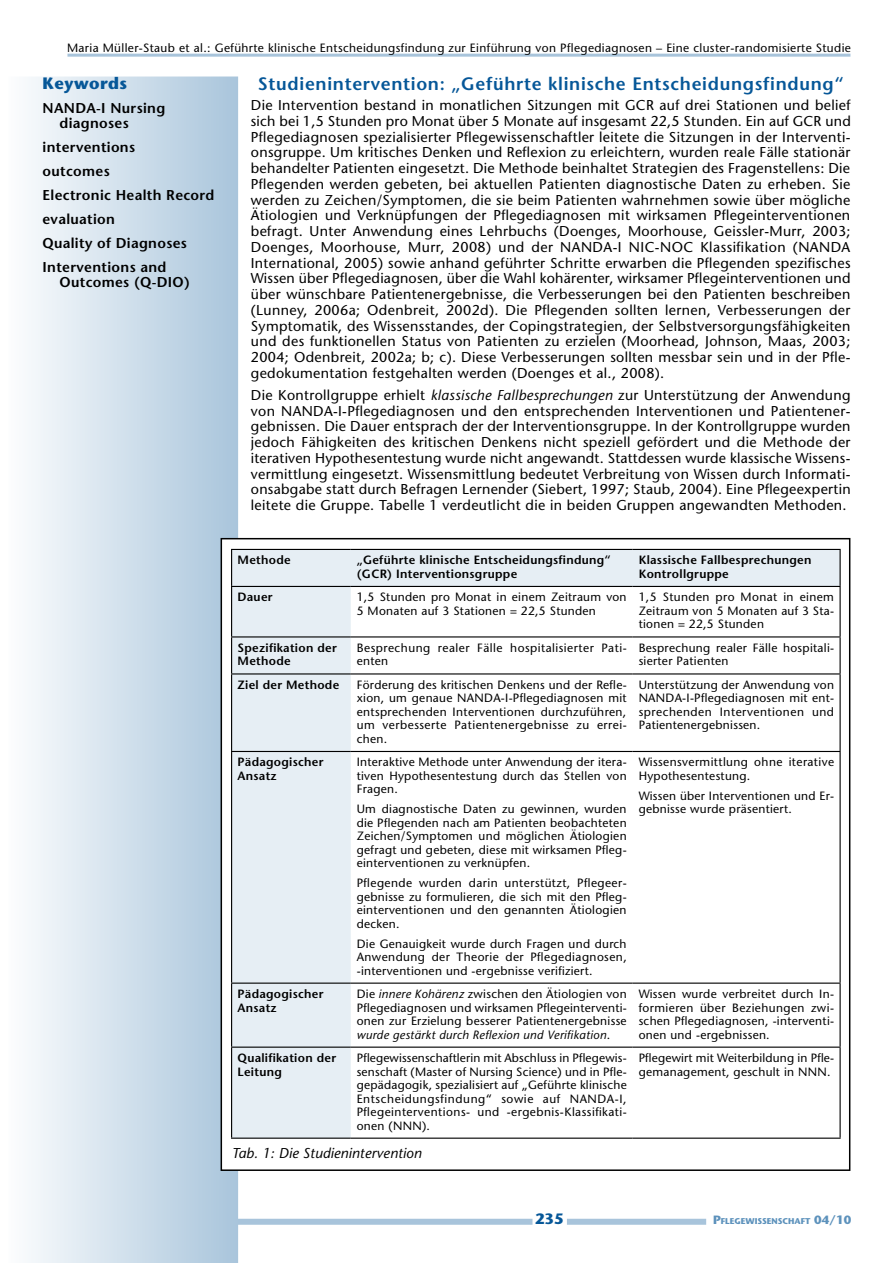
<style>
.page{position:relative;width:893px;height:1263px;background:#fff}
.page>*{position:absolute;margin:0;border:0;box-sizing:border-box;transform-origin:0 0}
.t1{font:600 18px "Stone Sans";letter-spacing:.04em;color:#065798}
.t2{font:700 16.5px "Stone Sans";letter-spacing:.025em;color:#065798}
.t3{font:700 15px "Stone Sans";color:#065798}
.t4{font:14.25px/15.8px "Stone Sans";letter-spacing:.025em;color:#000;text-align:justify}
.t5{font:600 14.25px/23.9px "Stone Sans";letter-spacing:.025em;color:#000}
.t6{font:italic 14.25px "Stone Sans";letter-spacing:.01em;color:#000}
.t7{font:12px/13.5px "Stone Sans";letter-spacing:.025em;color:#000;text-align:justify}
.t8{font:600 12px/13.5px "Stone Sans";letter-spacing:.025em;color:#000}
.t9{font:700 8.4px "Stone Sans";color:#5d92bc}
.s1{font-style:italic}
.s2{font-size:12px}
</style>
<div class="page">
<div style="left:225px;top:1219px;width:307px;height:6px;background:#a8c4db"></div>
<div style="left:567px;top:1219px;width:139px;height:6px;background:#a8c4db"></div>
<div style="left:9px;top:76px;width:229px;height:1187px;background:linear-gradient(to right,#fcfdfe,#a8c4db)"></div>
<hr style="left:67px;top:54px;width:783px;height:3px;background:#a8c4db">
<div style="left:221px;top:539px;width:629px;height:631px;background:#fff"></div>
<svg style="left:232px;top:550px;width:607px;height:587px"></svg>
<hr style="left:231px;top:549px;width:120px;height:1px;background:#000">
<hr style="left:231px;top:550px;width:1px;height:36px;background:#000">
<hr style="left:351px;top:549px;width:282px;height:1px;background:#000">
<hr style="left:633px;top:549px;width:208px;height:1px;background:#000">
<hr style="left:839px;top:550px;width:2px;height:36px;background:#000">
<hr style="left:231px;top:586px;width:120px;height:1px;background:#000">
<hr style="left:231px;top:587px;width:1px;height:49px;background:#000">
<hr style="left:351px;top:586px;width:282px;height:1px;background:#000">
<hr style="left:633px;top:586px;width:208px;height:1px;background:#000">
<hr style="left:839px;top:587px;width:2px;height:49px;background:#000">
<hr style="left:231px;top:636px;width:120px;height:1px;background:#000">
<hr style="left:231px;top:637px;width:1px;height:36px;background:#000">
<hr style="left:351px;top:636px;width:282px;height:1px;background:#000">
<hr style="left:633px;top:636px;width:208px;height:1px;background:#000">
<hr style="left:839px;top:637px;width:2px;height:36px;background:#000">
<hr style="left:231px;top:673px;width:120px;height:1px;background:#000">
<hr style="left:231px;top:674px;width:1px;height:77px;background:#000">
<hr style="left:351px;top:673px;width:282px;height:1px;background:#000">
<hr style="left:633px;top:673px;width:208px;height:1px;background:#000">
<hr style="left:839px;top:674px;width:2px;height:77px;background:#000">
<hr style="left:231px;top:751px;width:120px;height:1px;background:#000">
<hr style="left:231px;top:752px;width:1px;height:230px;background:#000">
<hr style="left:351px;top:751px;width:282px;height:1px;background:#000">
<hr style="left:633px;top:751px;width:208px;height:1px;background:#000">
<hr style="left:839px;top:752px;width:2px;height:230px;background:#000">
<hr style="left:231px;top:982px;width:120px;height:2px;background:#000">
<hr style="left:231px;top:984px;width:1px;height:62px;background:#000">
<hr style="left:351px;top:982px;width:282px;height:2px;background:#000">
<hr style="left:633px;top:982px;width:208px;height:2px;background:#000">
<hr style="left:839px;top:984px;width:2px;height:62px;background:#000">
<hr style="left:231px;top:1046px;width:120px;height:2px;background:#000">
<hr style="left:231px;top:1048px;width:1px;height:89px;background:#000">
<hr style="left:351px;top:1046px;width:282px;height:2px;background:#000">
<hr style="left:633px;top:1046px;width:208px;height:2px;background:#000">
<hr style="left:839px;top:1048px;width:2px;height:89px;background:#000">
<hr style="left:231px;top:1137px;width:120px;height:2px;background:#000">
<hr style="left:351px;top:1137px;width:282px;height:2px;background:#000">
<hr style="left:633px;top:1137px;width:208px;height:2px;background:#000">
<p class="t7" style="left:67px;top:41px;width:785px">Maria Müller-Staub et al.: Geführte klinische Entscheidungsfindung zur Einführung von Pflegediagnosen – Eine cluster-randomisierte Studie</p>
<p class="t2" style="left:43px;top:73px;width:86px">Keywords</p>
<p class="t5" style="left:60px;top:100px;width:107px;line-height:15.8px;text-indent:-17px">NANDA-I Nursing diagnoses</p>
<p class="t5" style="left:43px;top:135px;width:173px">interventions<br>outcomes<br>Electronic Health Record evaluation<br>Quality of Diagnoses<br>Interventions and</p>
<p class="t5" style="left:60px;top:270px;width:132px">Outcomes (Q-DIO)</p>
<p class="t1" style="left:258px;top:73px;width:587px">Studienintervention: „Geführte klinische Entscheidungsfindung“</p>
<p class="t4" style="left:251px;top:97px;width:601px">Die Intervention bestand in monatlichen Sitzungen mit GCR auf drei Stationen und belief sich bei 1,5 Stunden pro Monat über 5 Monate auf insgesamt 22,5 Stunden. Ein auf GCR und Pflegediagnosen spezialisierter Pflegewissenschaftler leitete die Sitzungen in der Interventi&shy;onsgruppe. Um kritisches Denken und Reflexion zu erleichtern, wurden reale Fälle stationär behandelter Patienten eingesetzt. Die Methode beinhaltet Strategien des Fragenstellens: Die Pflegenden werden gebeten, bei aktuellen Patienten diagnostische Daten zu erheben. Sie werden zu Zeichen/Symptomen, die sie beim Patienten wahrnehmen sowie über mögliche Ätiologien und Verknüpfungen der Pflegediagnosen mit wirksamen Pflegeinterventionen befragt. Unter Anwendung eines Lehrbuchs (Doenges, Moorhouse, Geissler-Murr, 2003; Doenges, Moorhouse, Murr, 2008) und der NANDA-I NIC-NOC Klassifikation (NANDA International, 2005) sowie anhand geführter Schritte erwarben die Pflegenden spezifisches Wissen über Pflegediagnosen, über die Wahl kohärenter, wirksamer Pflegeinterventionen und über wünschbare Patientenergebnisse, die Verbesserungen bei den Patienten beschreiben (Lunney, 2006a; Odenbreit, 2002d). Die Pflegenden sollten lernen, Verbesserungen der Symptomatik, des Wissensstandes, der Copingstrategien, der Selbstversorgungsfähigkeiten und des funktionellen Status von Patienten zu erzielen (Moorhead, Johnson, Maas, 2003; 2004; Odenbreit, 2002a; b; c). Diese Verbesserungen sollten messbar sein und in der Pfle&shy;gedokumentation festgehalten werden (Doenges et al., 2008).</p>
<p class="t4" style="left:251px;top:387px;width:601px">Die Kontrollgruppe erhielt <span class="s1">klassische Fallbesprechungen</span> zur Unterstützung der Anwendung von NANDA-I-Pflegediagnosen und den entsprechenden Interventionen und Patientener&shy;gebnissen. Die Dauer entsprach der der Interventionsgruppe. In der Kontrollgruppe wurden jedoch Fähigkeiten des kritischen Denkens nicht speziell gefördert und die Methode der iterativen Hypothesentestung wurde nicht angewandt. Stattdessen wurde klassische Wissens&shy;vermittlung eingesetzt. Wissensmittlung bedeutet Verbreitung von Wissen durch Informati&shy;onsabgabe statt durch Befragen Lernender (Siebert, 1997; Staub, 2004). Eine Pflegeexpertin leitete die Gruppe. Tabelle 1 verdeutlicht die in beiden Gruppen angewandten Methoden.</p>
<p class="t8" style="left:238px;top:553px;width:55px">Methode</p>
<p class="t8" style="left:357px;top:553px;width:255px">„Geführte klinische Entscheidungsfindung“ (GCR) Interventionsgruppe</p>
<p class="t8" style="left:639px;top:553px;width:174px">Klassische Fallbesprechungen<br>Kontrollgruppe</p>
<p class="t8" style="left:238px;top:590px;width:37px">Dauer</p>
<p class="t7" style="left:357px;top:590px;width:271px">1,5 Stunden pro Monat in einem Zeitraum von<br>5 Monaten auf 3 Stationen = 22,5 Stunden</p>
<p class="t7" style="left:639px;top:590px;width:197px">1,5 Stunden pro Monat in einem Zeitraum von 5 Monaten auf 3 Sta&shy;tionen = 22,5 Stunden</p>
<p class="t8" style="left:238px;top:641px;width:101px">Spezifikation der<br>Methode</p>
<p class="t7" style="left:357px;top:641px;width:271px">Besprechung realer Fälle hospitalisierter Pati&shy;enten</p>
<p class="t7" style="left:639px;top:641px;width:197px">Besprechung realer Fälle hospitali&shy;sierter Patienten</p>
<p class="t8" style="left:238px;top:678px;width:103px">Ziel der Methode</p>
<p class="t7" style="left:357px;top:678px;width:271px">Förderung des kritischen Denkens und der Refle&shy;xion, um genaue NANDA-I-Pflegediagnosen mit entsprechenden Interventionen durchzuführen, um verbesserte Patientenergebnisse zu errei&shy;chen.</p>
<p class="t7" style="left:639px;top:678px;width:197px">Unterstützung der Anwendung von NANDA-I-Pflegediagnosen mit ent&shy;sprechenden Interventionen und Patientenergebnissen.</p>
<p class="t8" style="left:238px;top:755px;width:87px">Pädagogischer<br>Ansatz</p>
<p class="t7" style="left:357px;top:755px;width:271px">Interaktive Methode unter Anwendung der itera&shy;tiven Hypothesentestung durch das Stellen von Fragen.</p>
<p class="t7" style="left:357px;top:802px;width:271px">Um diagnostische Daten zu gewinnen, wurden die Pflegenden nach am Patienten beobachteten Zeichen/Symptomen und möglichen Ätiologien gefragt und gebeten, diese mit wirksamen Pfleg&shy;einterventionen zu verknüpfen.</p>
<p class="t7" style="left:357px;top:876px;width:271px">Pflegende wurden darin unterstützt, Pflegeer&shy;gebnisse zu formulieren, die sich mit den Pfleg&shy;einterventionen und den genannten Ätiologien decken.</p>
<p class="t7" style="left:357px;top:937px;width:271px">Die Genauigkeit wurde durch Fragen und durch Anwendung der Theorie der Pflegediagnosen, -interventionen und -ergebnisse verifiziert.</p>
<p class="t7" style="left:639px;top:755px;width:197px">Wissensvermittlung ohne iterative<br>Hypothesentestung.</p>
<p class="t7" style="left:639px;top:789px;width:197px">Wissen über Interventionen und Er&shy;gebnisse wurde präsentiert.</p>
<p class="t8" style="left:238px;top:987px;width:87px">Pädagogischer<br>Ansatz</p>
<p class="t7" style="left:357px;top:987px;width:271px">Die <span class="s1">innere Kohärenz</span> zwischen den Ätiologien von Pflegediagnosen und wirksamen Pflegeinterventi&shy;onen zur Erzielung besserer Patientenergebnisse <span class="s1">wurde gestärkt durch Reflexion und Verifikation</span>.</p>
<p class="t7" style="left:639px;top:987px;width:197px">Wissen wurde verbreitet durch In&shy;formieren über Beziehungen zwi&shy;schen Pflegediagnosen, -interventi&shy;onen und -ergebnissen.</p>
<p class="t8" style="left:238px;top:1051px;width:100px">Qualifikation der<br>Leitung</p>
<p class="t7" style="left:357px;top:1051px;width:272px">Pflegewissenschaftlerin mit Abschluss in Pflegewis&shy;senschaft (Master of Nursing Science) und in Pfle&shy;gepädagogik, spezialisiert auf „Geführte klinische Entscheidungsfindung“ sowie auf NANDA-I, Pflegeinterventions- und -ergebnis-Klassifikati&shy;onen (NNN).</p>
<p class="t7" style="left:639px;top:1051px;width:197px">Pflegewirt mit Weiterbildung in Pfle&shy;gemanagement, geschult in NNN.</p>
<p class="t6" style="left:232px;top:1145px;width:191px">Tab. 1: Die Studienintervention</p>
<p class="t3" style="left:535px;top:1210px;width:30px">235</p>
<p class="t9" style="left:713px;top:1216px;width:140px"><span class="s2">P</span>FLEGEWISSENSCHAFT <span class="s2">04/10</span></p>
</div>
